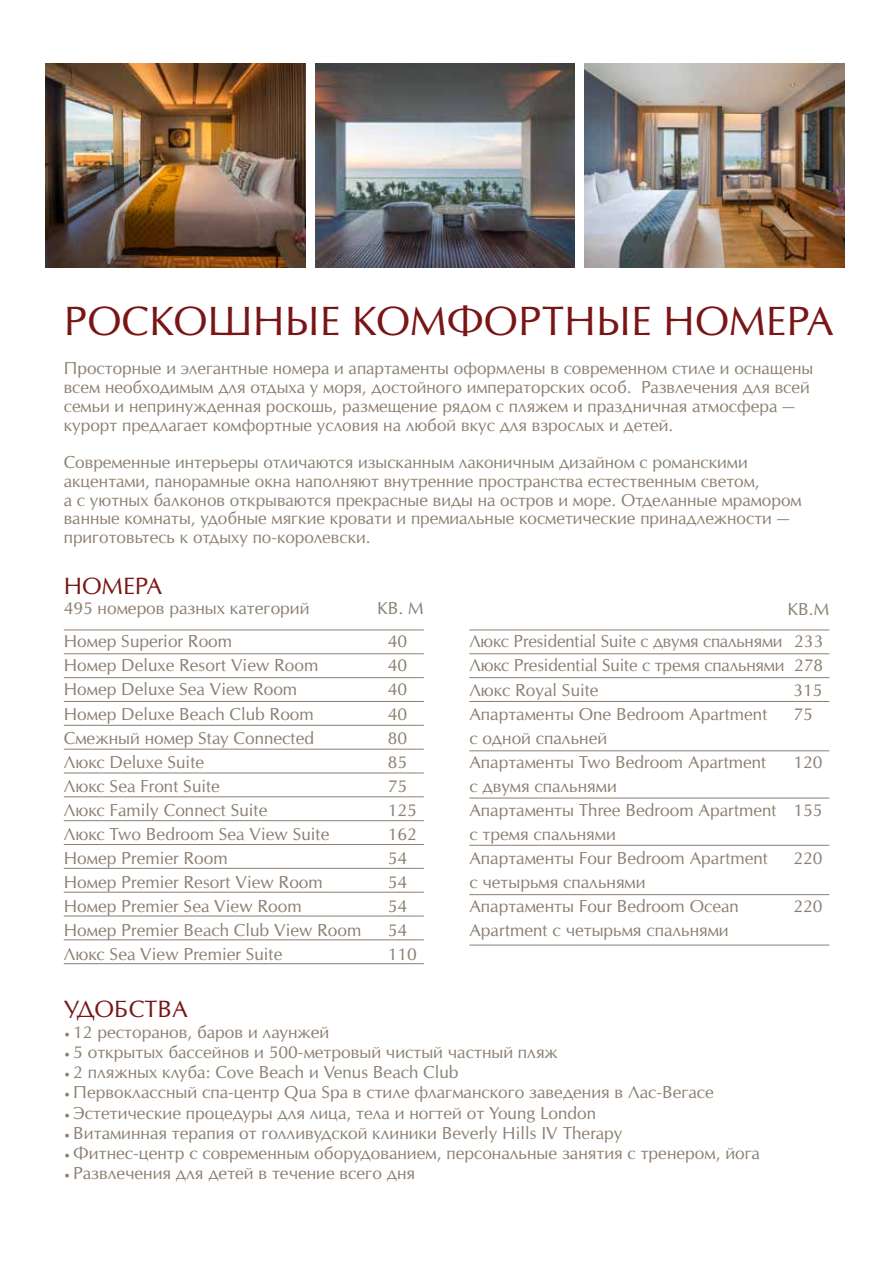
<style>
.page{position:relative;width:893px;height:1263px;background:#fff}
.page>*{position:absolute;margin:0;border:0;box-sizing:border-box;transform-origin:0 0}
.t1{font:39px "Opium New";color:#7a1516}
.t2{font:22.5px "Opium New";color:#7a1516}
.t3{font:16.5px/18.8px "Opium New";color:#8b7f71}
.s1{font-size:9px}
</style>
<div class="page">
<img style="left:315px;top:64px;width:260px;height:204px">
<img style="left:585px;top:64px;width:259px;height:204px">
<img style="left:46px;top:64px;width:259px;height:204px">
<hr style="left:64px;top:630px;width:360px;height:1px;background:#8b7f71">
<hr style="left:469px;top:630px;width:360px;height:1px;background:#8b7f71">
<hr style="left:64px;top:796px;width:360px;height:1px;background:#8b7f71">
<hr style="left:469px;top:894px;width:360px;height:1px;background:#8b7f71">
<hr style="left:64px;top:820px;width:360px;height:1px;background:#8b7f71">
<hr style="left:469px;top:945px;width:360px;height:1px;background:#8b7f71">
<hr style="left:64px;top:844px;width:360px;height:1px;background:#8b7f71">
<hr style="left:64px;top:868px;width:360px;height:1px;background:#8b7f71">
<hr style="left:64px;top:892px;width:360px;height:1px;background:#8b7f71">
<hr style="left:64px;top:916px;width:360px;height:1px;background:#8b7f71">
<hr style="left:64px;top:940px;width:360px;height:1px;background:#8b7f71">
<hr style="left:64px;top:963px;width:360px;height:1px;background:#8b7f71">
<hr style="left:64px;top:773px;width:360px;height:1px;background:#8b7f71">
<hr style="left:469px;top:845px;width:360px;height:1px;background:#8b7f71">
<hr style="left:64px;top:749px;width:360px;height:1px;background:#8b7f71">
<hr style="left:469px;top:798px;width:360px;height:1px;background:#8b7f71">
<hr style="left:64px;top:725px;width:360px;height:1px;background:#8b7f71">
<hr style="left:469px;top:750px;width:360px;height:1px;background:#8b7f71">
<hr style="left:64px;top:701px;width:360px;height:1px;background:#8b7f71">
<hr style="left:469px;top:701px;width:360px;height:1px;background:#8b7f71">
<hr style="left:64px;top:677px;width:360px;height:1px;background:#8b7f71">
<hr style="left:469px;top:677px;width:360px;height:1px;background:#8b7f71">
<hr style="left:64px;top:653px;width:360px;height:1px;background:#8b7f71">
<hr style="left:469px;top:653px;width:360px;height:1px;background:#8b7f71">
<h1 class="t1" style="left:64px;top:297px;width:772px">РОСКОШНЫЕ КОМФОРТНЫЕ НОМЕРА</h1>
<p class="t3" style="left:64px;top:359px;width:751px">Просторные и элегантные номера и апартаменты оформлены в современном стиле и оснащены всем необходимым для отдыха у моря, достойного императорских особ. Развлечения для всей семьи и непринужденная роскошь, размещение рядом с пляжем и праздничная атмосфера — курорт предлагает комфортные условия на любой вкус для взрослых и детей.</p>
<p class="t3" style="left:64px;top:453px;width:739px">Современные интерьеры отличаются изысканным лаконичным дизайном с романскими акцентами, панорамные окна наполняют внутренние пространства естественным светом,<br>а с уютных балконов открываются прекрасные виды на остров и море. Отделанные мрамором ванные комнаты, удобные мягкие кровати и премиальные косметические принадлежности — приготовьтесь к отдыху по-королевски.</p>
<h2 class="t2" style="left:64px;top:572px;width:100px">НОМЕРА</h2>
<p class="t3" style="left:64px;top:599px;width:247px">495 номеров разных категорий</p>
<p class="t3" style="left:377px;top:599px;width:48px">КВ. М</p>
<p class="t3" style="left:64px;top:632px;width:170px">Номер Superior Room</p>
<p class="t3" style="left:388px;top:632px;width:21px">40</p>
<p class="t3" style="left:64px;top:656px;width:256px">Номер Deluxe Resort View Room</p>
<p class="t3" style="left:388px;top:656px;width:21px">40</p>
<p class="t3" style="left:64px;top:680px;width:235px">Номер Deluxe Sea View Room</p>
<p class="t3" style="left:388px;top:680px;width:21px">40</p>
<p class="t3" style="left:64px;top:704px;width:252px">Номер Deluxe Beach Club Room</p>
<p class="t3" style="left:388px;top:704px;width:21px">40</p>
<p class="t3" style="left:64px;top:728px;width:252px">Смежный номер Stay Connected</p>
<p class="t3" style="left:388px;top:728px;width:21px">80</p>
<p class="t3" style="left:64px;top:752px;width:142px">Люкс Deluxe Suite</p>
<p class="t3" style="left:388px;top:752px;width:21px">85</p>
<p class="t3" style="left:64px;top:776px;width:158px">Люкс Sea Front Suite</p>
<p class="t3" style="left:388px;top:776px;width:21px">75</p>
<p class="t3" style="left:64px;top:800px;width:205px">Люкс Family Connect Suite</p>
<p class="t3" style="left:388px;top:800px;width:31px">125</p>
<p class="t3" style="left:64px;top:824px;width:267px">Люкс Two Bedroom Sea View Suite</p>
<p class="t3" style="left:388px;top:824px;width:31px">162</p>
<p class="t3" style="left:64px;top:848px;width:166px">Номер Premier Room</p>
<p class="t3" style="left:388px;top:848px;width:21px">54</p>
<p class="t3" style="left:64px;top:872px;width:261px">Номер Premier Resort View Room</p>
<p class="t3" style="left:388px;top:872px;width:21px">54</p>
<p class="t3" style="left:64px;top:896px;width:239px">Номер Premier Sea View Room</p>
<p class="t3" style="left:388px;top:896px;width:21px">54</p>
<p class="t3" style="left:64px;top:920px;width:299px">Номер Premier Beach Club View Room</p>
<p class="t3" style="left:388px;top:920px;width:21px">54</p>
<p class="t3" style="left:64px;top:944px;width:220px">Люкс Sea View Premier Suite</p>
<p class="t3" style="left:388px;top:944px;width:31px">110</p>
<p class="t3" style="left:469px;top:592px;width:361px;line-height:32.8px;text-indent:318px">КВ.М<br>Люкс Presidential Suite с двумя спальнями 233</p>
<p class="t3" style="left:469px;top:653px;width:355px;line-height:24px">Люкс Presidential Suite с тремя спальнями 278<br>Люкс Royal Suite</p>
<p class="t3" style="left:793px;top:680px;width:31px">315</p>
<p class="t3" style="left:469px;top:704px;width:300px">Апартаменты One Bedroom Apartment</p>
<p class="t3" style="left:793px;top:704px;width:21px">75</p>
<p class="t3" style="left:469px;top:725px;width:299px;line-height:24px">с одной спальней<br>Апартаменты Two Bedroom Apartment</p>
<p class="t3" style="left:793px;top:752px;width:31px">120</p>
<p class="t3" style="left:469px;top:773px;width:355px;line-height:24px">с двумя спальнями<br>Апартаменты Three Bedroom Apartment 155 с тремя спальнями<br>Апартаменты Four Bedroom Apartment</p>
<p class="t3" style="left:793px;top:848px;width:31px">220</p>
<p class="t3" style="left:469px;top:869px;width:271px;line-height:24px">с четырьмя спальнями<br>Апартаменты Four Bedroom Ocean</p>
<p class="t3" style="left:469px;top:920px;width:261px">Apartment с четырьмя спальнями</p>
<p class="t3" style="left:793px;top:896px;width:31px">220</p>
<h2 class="t2" style="left:64px;top:995px;width:126px">УДОБСТВА</h2>
<p class="t3" style="left:64px;top:1022px;width:267px"><span class="s1">•</span> 12 ресторанов, баров и лаунжей</p>
<p class="t3" style="left:64px;top:1042px;width:496px"><span class="s1">•</span> 5 открытых бассейнов и 500-метровый чистый частный пляж</p>
<p class="t3" style="left:64px;top:1063px;width:396px"><span class="s1">•</span> 2 пляжных клуба: Cove Beach и Venus Beach Club</p>
<p class="t3" style="left:64px;top:1083px;width:652px"><span class="s1">•</span> Первоклассный спа-центр Qua Spa в стиле флагманского заведения в Лас-Вегасе</p>
<p class="t3" style="left:64px;top:1103px;width:534px"><span class="s1">•</span> Эстетические процедуры для лица, тела и ногтей от Young London</p>
<p class="t3" style="left:64px;top:1123px;width:560px"><span class="s1">•</span> Витаминная терапия от голливудской клиники Beverly Hills IV Therapy</p>
<p class="t3" style="left:64px;top:1144px;width:698px"><span class="s1">•</span> Фитнес-центр с современным оборудованием, персональные занятия с тренером, йога</p>
<p class="t3" style="left:64px;top:1164px;width:353px"><span class="s1">•</span> Развлечения для детей в течение всего дня</p>
</div>
